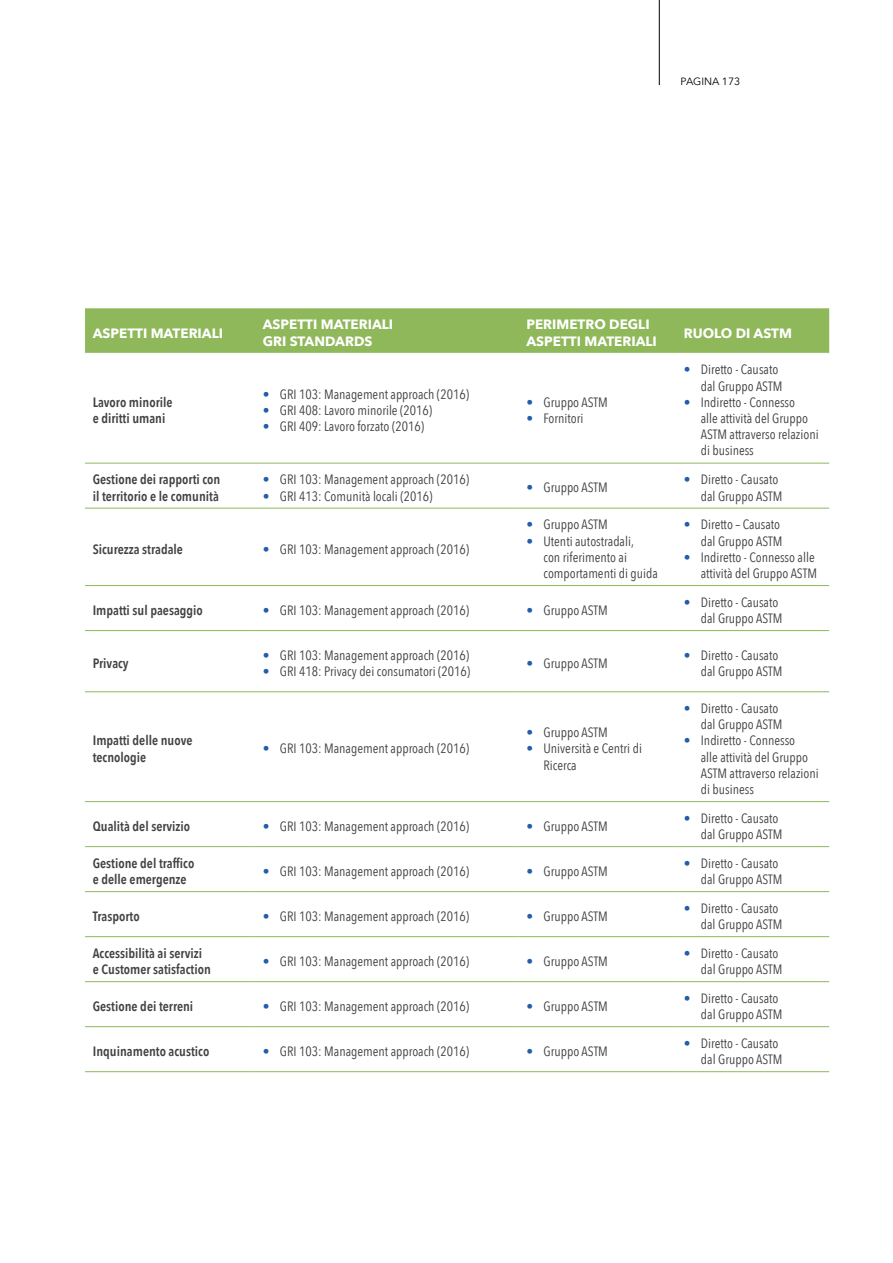
<style>
.page{position:relative;width:893px;height:1263px;background:#fff}
.page>*{position:absolute;margin:0;border:0;box-sizing:border-box;transform-origin:0 0}
.t1{font:13.5px/16.2px "Avenir Next Condensed";color:#414042;text-align:right}
.t2{font:600 13.5px/16.2px "Avenir Next Condensed";color:#414042}
.t3{font:700 13.5px/16.2px "Avenir Next";color:#fff}
.t4{font:10.5px "Avenir Next";color:#000}
.s1{font-family:"Avenir Next";font-weight:700;color:#235dab}
</style>
<div class="page">
<hr style="left:659px;top:0;width:1px;height:85px;background:#000">
<div style="left:85px;top:308px;width:744px;height:45px;background:#8fb85b"></div>
<hr style="left:519px;top:463px;width:157px;height:1px;background:#8fb85b">
<hr style="left:519px;top:508px;width:157px;height:1px;background:#8fb85b">
<hr style="left:519px;top:585px;width:157px;height:1px;background:#8fb85b">
<hr style="left:519px;top:630px;width:157px;height:1px;background:#8fb85b">
<hr style="left:519px;top:691px;width:157px;height:1px;background:#8fb85b">
<hr style="left:519px;top:801px;width:157px;height:1px;background:#8fb85b">
<hr style="left:519px;top:846px;width:157px;height:1px;background:#8fb85b">
<hr style="left:519px;top:891px;width:157px;height:1px;background:#8fb85b">
<hr style="left:519px;top:936px;width:157px;height:1px;background:#8fb85b">
<hr style="left:519px;top:981px;width:157px;height:1px;background:#8fb85b">
<hr style="left:519px;top:1026px;width:157px;height:1px;background:#8fb85b">
<hr style="left:519px;top:1071px;width:157px;height:1px;background:#8fb85b">
<hr style="left:85px;top:463px;width:170px;height:1px;background:#8fb85b">
<hr style="left:255px;top:463px;width:264px;height:1px;background:#8fb85b">
<hr style="left:85px;top:508px;width:170px;height:1px;background:#8fb85b">
<hr style="left:255px;top:508px;width:264px;height:1px;background:#8fb85b">
<hr style="left:85px;top:585px;width:170px;height:1px;background:#8fb85b">
<hr style="left:255px;top:585px;width:264px;height:1px;background:#8fb85b">
<hr style="left:85px;top:630px;width:170px;height:1px;background:#8fb85b">
<hr style="left:85px;top:691px;width:170px;height:1px;background:#8fb85b">
<hr style="left:85px;top:801px;width:170px;height:1px;background:#8fb85b">
<hr style="left:85px;top:846px;width:170px;height:1px;background:#8fb85b">
<hr style="left:85px;top:891px;width:170px;height:1px;background:#8fb85b">
<hr style="left:85px;top:936px;width:170px;height:1px;background:#8fb85b">
<hr style="left:85px;top:981px;width:170px;height:1px;background:#8fb85b">
<hr style="left:85px;top:1026px;width:170px;height:1px;background:#8fb85b">
<hr style="left:85px;top:1071px;width:170px;height:1px;background:#8fb85b">
<hr style="left:255px;top:630px;width:264px;height:1px;background:#8fb85b">
<hr style="left:255px;top:691px;width:264px;height:1px;background:#8fb85b">
<hr style="left:255px;top:801px;width:264px;height:1px;background:#8fb85b">
<hr style="left:255px;top:846px;width:264px;height:1px;background:#8fb85b">
<hr style="left:255px;top:891px;width:264px;height:1px;background:#8fb85b">
<hr style="left:255px;top:936px;width:264px;height:1px;background:#8fb85b">
<hr style="left:255px;top:981px;width:264px;height:1px;background:#8fb85b">
<hr style="left:255px;top:1026px;width:264px;height:1px;background:#8fb85b">
<hr style="left:255px;top:1071px;width:264px;height:1px;background:#8fb85b">
<hr style="left:676px;top:463px;width:153px;height:1px;background:#8fb85b">
<hr style="left:676px;top:508px;width:153px;height:1px;background:#8fb85b">
<hr style="left:676px;top:585px;width:153px;height:1px;background:#8fb85b">
<hr style="left:676px;top:630px;width:153px;height:1px;background:#8fb85b">
<hr style="left:676px;top:691px;width:153px;height:1px;background:#8fb85b">
<hr style="left:676px;top:801px;width:153px;height:1px;background:#8fb85b">
<hr style="left:676px;top:846px;width:153px;height:1px;background:#8fb85b">
<hr style="left:676px;top:891px;width:153px;height:1px;background:#8fb85b">
<hr style="left:676px;top:936px;width:153px;height:1px;background:#8fb85b">
<hr style="left:676px;top:981px;width:153px;height:1px;background:#8fb85b">
<hr style="left:676px;top:1026px;width:153px;height:1px;background:#8fb85b">
<hr style="left:676px;top:1071px;width:153px;height:1px;background:#8fb85b">
<p class="t4" style="left:681px;top:73px;width:61px">PAGINA 173</p>
<p class="t3" style="left:93px;top:324px;width:132px">ASPETTI MATERIALI</p>
<p class="t3" style="left:263px;top:316px;width:132px">ASPETTI MATERIALI<br>GRI STANDARDS</p>
<p class="t3" style="left:526px;top:316px;width:132px">PERIMETRO DEGLI<br>ASPETTI MATERIALI</p>
<p class="t3" style="left:684px;top:324px;width:110px">RUOLO DI ASTM</p>
<p class="t2" style="left:93px;top:394px;width:81px">Lavoro minorile e diritti umani</p>
<p class="t1" style="left:263px;top:385px;width:208px"><span class="s1">•</span> GRI 103: Management approach (2016)</p>
<p class="t1" style="left:263px;top:401px;width:171px"><span class="s1">•</span> GRI 408: Lavoro minorile (2016)</p>
<p class="t1" style="left:263px;top:418px;width:163px"><span class="s1">•</span> GRI 409: Lavoro forzato (2016)</p>
<p class="t2" style="left:93px;top:471px;width:129px">Gestione dei rapporti con il territorio e le comunità</p>
<p class="t1" style="left:263px;top:471px;width:208px"><span class="s1">•</span> GRI 103: Management approach (2016)</p>
<p class="t1" style="left:263px;top:487px;width:171px"><span class="s1">•</span> GRI 413: Comunità locali (2016)</p>
<p class="t2" style="left:93px;top:540px;width:92px">Sicurezza stradale</p>
<p class="t1" style="left:263px;top:540px;width:208px"><span class="s1">•</span> GRI 103: Management approach (2016)</p>
<p class="t1" style="left:526px;top:393px;width:83px"><span class="s1">•</span> Gruppo ASTM</p>
<p class="t1" style="left:526px;top:410px;width:58px"><span class="s1">•</span> Fornitori</p>
<p class="t1" style="left:684px;top:361px;width:100px"><span class="s1">•</span> Diretto - Causato dal Gruppo ASTM</p>
<p class="t1" style="left:701px;top:393px;width:119px;text-align:left;text-indent:-17px"><span class="s1">•</span> Indiretto - Connesso<br>alle attività del Gruppo<br>ASTM attraverso relazioni di business</p>
<p class="t1" style="left:526px;top:479px;width:83px"><span class="s1">•</span> Gruppo ASTM</p>
<p class="t1" style="left:684px;top:471px;width:100px"><span class="s1">•</span> Diretto - Causato dal Gruppo ASTM</p>
<p class="t1" style="left:526px;top:516px;width:83px"><span class="s1">•</span> Gruppo ASTM</p>
<p class="t1" style="left:543px;top:532px;width:116px;text-align:left;text-indent:-17px"><span class="s1">•</span> Utenti autostradali,<br>con riferimento ai comportamenti di guida</p>
<p class="t1" style="left:684px;top:516px;width:100px"><span class="s1">•</span> Diretto – Causato dal Gruppo ASTM</p>
<p class="t1" style="left:684px;top:548px;width:135px"><span class="s1">•</span> Indiretto - Connesso alle attività del Gruppo ASTM</p>
<p class="t2" style="left:93px;top:602px;width:112px">Impatti sul paesaggio</p>
<p class="t1" style="left:263px;top:601px;width:208px"><span class="s1">•</span> GRI 103: Management approach (2016)</p>
<p class="t1" style="left:526px;top:601px;width:83px"><span class="s1">•</span> Gruppo ASTM</p>
<p class="t1" style="left:684px;top:593px;width:100px"><span class="s1">•</span> Diretto - Causato dal Gruppo ASTM</p>
<p class="t2" style="left:93px;top:655px;width:37px">Privacy</p>
<p class="t1" style="left:263px;top:646px;width:208px"><span class="s1">•</span> GRI 103: Management approach (2016)</p>
<p class="t1" style="left:263px;top:663px;width:209px"><span class="s1">•</span> GRI 418: Privacy dei consumatori (2016)</p>
<p class="t1" style="left:526px;top:654px;width:83px"><span class="s1">•</span> Gruppo ASTM</p>
<p class="t1" style="left:684px;top:646px;width:100px"><span class="s1">•</span> Diretto - Causato dal Gruppo ASTM</p>
<p class="t2" style="left:93px;top:732px;width:101px">Impatti delle nuove tecnologie</p>
<p class="t1" style="left:263px;top:740px;width:208px"><span class="s1">•</span> GRI 103: Management approach (2016)</p>
<p class="t1" style="left:526px;top:724px;width:83px"><span class="s1">•</span> Gruppo ASTM</p>
<p class="t1" style="left:543px;top:740px;width:100px;text-align:left;text-indent:-17px"><span class="s1">•</span> Università e Centri di<br>Ricerca</p>
<p class="t1" style="left:684px;top:699px;width:100px"><span class="s1">•</span> Diretto - Causato dal Gruppo ASTM</p>
<p class="t1" style="left:701px;top:732px;width:119px;text-align:left;text-indent:-17px"><span class="s1">•</span> Indiretto - Connesso<br>alle attività del Gruppo<br>ASTM attraverso relazioni di business</p>
<p class="t2" style="left:93px;top:818px;width:99px">Qualità del servizio</p>
<p class="t1" style="left:263px;top:817px;width:208px"><span class="s1">•</span> GRI 103: Management approach (2016)</p>
<p class="t1" style="left:526px;top:817px;width:83px"><span class="s1">•</span> Gruppo ASTM</p>
<p class="t1" style="left:684px;top:809px;width:100px"><span class="s1">•</span> Diretto - Causato dal Gruppo ASTM</p>
<p class="t2" style="left:93px;top:854px;width:103px">Gestione del traffico e delle emergenze</p>
<p class="t1" style="left:263px;top:862px;width:208px"><span class="s1">•</span> GRI 103: Management approach (2016)</p>
<p class="t1" style="left:526px;top:862px;width:83px"><span class="s1">•</span> Gruppo ASTM</p>
<p class="t1" style="left:684px;top:854px;width:100px"><span class="s1">•</span> Diretto - Causato dal Gruppo ASTM</p>
<p class="t2" style="left:93px;top:908px;width:48px">Trasporto</p>
<p class="t1" style="left:263px;top:907px;width:208px"><span class="s1">•</span> GRI 103: Management approach (2016)</p>
<p class="t1" style="left:527px;top:907px;width:83px"><span class="s1">•</span> Gruppo ASTM</p>
<p class="t1" style="left:684px;top:899px;width:100px"><span class="s1">•</span> Diretto - Causato dal Gruppo ASTM</p>
<p class="t2" style="left:93px;top:945px;width:120px">Accessibilità ai servizi e Customer satisfaction</p>
<p class="t1" style="left:263px;top:952px;width:208px"><span class="s1">•</span> GRI 103: Management approach (2016)</p>
<p class="t1" style="left:527px;top:952px;width:83px"><span class="s1">•</span> Gruppo ASTM</p>
<p class="t1" style="left:684px;top:944px;width:100px"><span class="s1">•</span> Diretto - Causato dal Gruppo ASTM</p>
<p class="t2" style="left:93px;top:998px;width:102px">Gestione dei terreni</p>
<p class="t1" style="left:263px;top:997px;width:208px"><span class="s1">•</span> GRI 103: Management approach (2016)</p>
<p class="t1" style="left:527px;top:997px;width:83px"><span class="s1">•</span> Gruppo ASTM</p>
<p class="t1" style="left:684px;top:989px;width:100px"><span class="s1">•</span> Diretto - Causato dal Gruppo ASTM</p>
<p class="t2" style="left:93px;top:1043px;width:118px">Inquinamento acustico</p>
<p class="t1" style="left:263px;top:1042px;width:208px"><span class="s1">•</span> GRI 103: Management approach (2016)</p>
<p class="t1" style="left:527px;top:1042px;width:83px"><span class="s1">•</span> Gruppo ASTM</p>
<p class="t1" style="left:684px;top:1034px;width:100px"><span class="s1">•</span> Diretto - Causato dal Gruppo ASTM</p>
</div>
